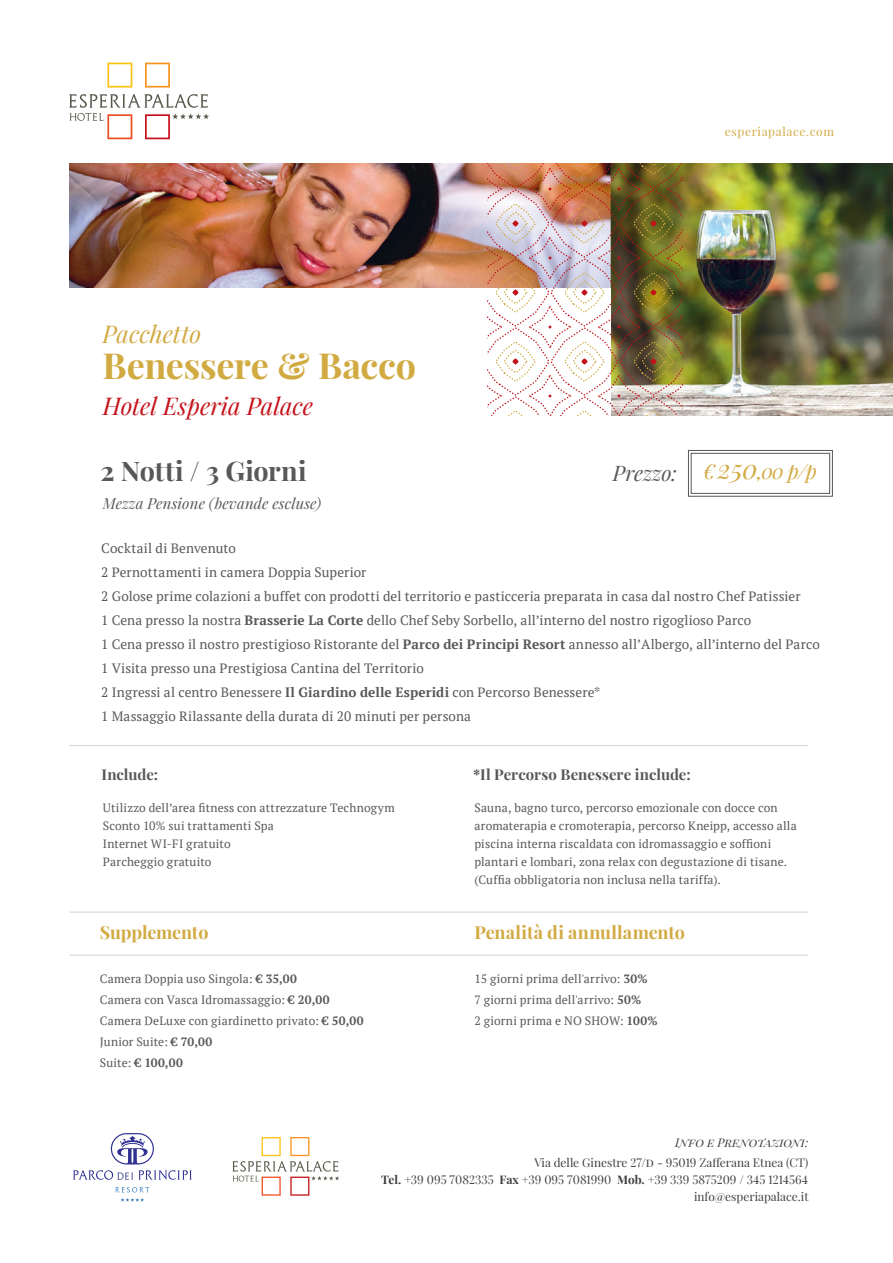
<style>
.page{position:relative;width:893px;height:1263px;background:#fff}
.page>*{position:absolute;margin:0;border:0;box-sizing:border-box;transform-origin:0 0}
.t1{font:700 36px "Playfair Display";letter-spacing:-.005em;color:#d2aa42}
.t2{font:700 27px "Playfair Display";letter-spacing:-.005em;color:#57585a}
.t3{font:italic 24px "Playfair Display";color:#c4121a}
.t4{font:italic 24px "Playfair Display";color:#d2aa42}
.t5{font:italic 21px "Playfair Display";letter-spacing:-.005em;color:#57585a}
.t6{font:italic 20.7px "Playfair Display";color:#d2aa42}
.t7{font:700 18px "Playfair Display";letter-spacing:-.005em;color:#d2aa42}
.t8{font:700 15px "Playfair Display";letter-spacing:-.005em;color:#57585a}
.t9{font:italic 15px "Playfair Display";letter-spacing:.01em;color:#57585a}
.t10{font:13.5px/24px "PT Serif";letter-spacing:.005em;color:#57585a}
.t11{font:12px/18px "PT Serif";letter-spacing:.01em;color:#57585a}
.t12{font:12px "Playfair Display";letter-spacing:.05em;color:#d2aa42}
.t13{font:11.85px/17px "Playfair Display";color:#3e3e3f;text-align:right}
.t14{font:italic 11.85px "Playfair Display";color:#3e3e3f}
.s1{font-size:26.85px}
.s2{font-weight:700}
</style>
<div class="page">
<img style="left:70px;top:164px;width:823px;height:252px">
<div style="left:3px;top:288px;width:608px;height:151px;background:#fff"></div>
<img style="left:487px;top:164px;width:195px;height:252px">
<div style="left:688px;top:450px;width:145px;height:47px;border:1px solid #57585a"></div>
<div style="left:691px;top:453px;width:139px;height:41px;background:#fff;border:1px solid #57585a"></div>
<hr style="left:70px;top:745px;width:738px;height:1px;background:#d1d2d4">
<hr style="left:70px;top:912px;width:738px;height:1px;background:#d1d2d4">
<hr style="left:70px;top:955px;width:738px;height:1px;background:#d1d2d4">
<svg style="left:107px;top:63px;width:25px;height:25px"></svg>
<svg style="left:145px;top:63px;width:25px;height:25px"></svg>
<svg style="left:69px;top:94px;width:140px;height:45px"></svg>
<svg style="left:111px;top:1133px;width:43px;height:31px"></svg>
<svg style="left:73px;top:1170px;width:119px;height:10px"></svg>
<svg style="left:115px;top:1187px;width:34px;height:5px"></svg>
<svg style="left:121px;top:1198px;width:23px;height:3px"></svg>
<svg style="left:232px;top:1137px;width:107px;height:59px"></svg>
<h3 class="t4" style="left:103px;top:318px;width:100px">Pacchetto</h3>
<h1 class="t1" style="left:103px;top:342px;width:315px">Benessere &amp; Bacco</h1>
<h3 class="t3" style="left:103px;top:390px;width:212px">Hotel Esperia Palace</h3>
<h2 class="t2" style="left:100px;top:454px;width:208px">2 Notti / 3 Giorni</h2>
<p class="t9" style="left:103px;top:493px;width:220px">Mezza Pensione (bevande escluse)</p>
<p class="t12" style="left:725px;top:124px;width:111px">esperiapalace.com</p>
<h3 class="t5" style="left:613px;top:459px;width:66px">Prezzo:</h3>
<h3 class="t6" style="left:703px;top:458px;width:116px">€<span class="s1">250</span>,00 p/p</h3>
<p class="t10" style="left:101px;top:536px;width:720px">Cocktail di Benvenuto<br>2 Pernottamenti in camera Doppia Superior<br>2 Golose prime colazioni a buffet con prodotti del territorio e pasticceria preparata in casa dal nostro Chef Patissier<br>1 Cena presso la nostra <span class="s2">Brasserie La Corte</span> dello Chef Seby Sorbello, all’interno del nostro rigoglioso Parco<br>1 Cena presso il nostro prestigioso Ristorante del <span class="s2">Parco dei Principi Resort</span> annesso all’Albergo, all’interno del Parco 1 Visita presso una Prestigiosa Cantina del Territorio<br>2 Ingressi al centro Benessere <span class="s2">Il Giardino delle Esperidi</span> con Percorso Benessere*<br>1 Massaggio Rilassante della durata di 20 minuti per persona</p>
<p class="t8" style="left:101px;top:765px;width:58px">Include:</p>
<p class="t11" style="left:103px;top:799px;width:294px">Utilizzo dell’area fitness con attrezzature Technogym Sconto 10% sui trattamenti Spa<br>Internet WI-FI gratuito<br>Parcheggio gratuito</p>
<h3 class="t7" style="left:100px;top:921px;width:110px">Supplemento</h3>
<p class="t11" style="left:100px;top:968px;width:265px;line-height:21px">Camera Doppia uso Singola: <span class="s2">€ 35,00<br></span>Camera con Vasca Idromassaggio: <span class="s2">€ 20,00<br></span>Camera DeLuxe con giardinetto privato: <span class="s2">€ 50,00<br></span>Junior Suite: <span class="s2">€ 70,00<br></span>Suite: <span class="s2">€ 100,00</span></p>
<p class="t8" style="left:473px;top:765px;width:219px">*Il Percorso Benessere include:</p>
<p class="t11" style="left:474px;top:799px;width:324px">Sauna, bagno turco, percorso emozionale con docce con aromaterapia e cromoterapia, percorso Kneipp, accesso alla piscina interna riscaldata con idromassaggio e soffioni plantari e lombari, zona relax con degustazione di tisane. (Cuffia obbligatoria non inclusa nella tariffa).</p>
<h3 class="t7" style="left:474px;top:921px;width:212px">Penalità di annullamento</h3>
<p class="t11" style="left:474px;top:968px;width:185px;line-height:21px">15 giorni prima dell'arrivo: <span class="s2">30%<br></span>7 giorni prima dell'arrivo: <span class="s2">50%<br></span>2 giorni prima e NO SHOW: <span class="s2">100%</span></p>
<p class="t14" style="left:675px;top:1134px;width:135px">INFO E PRENOTAZIONI:</p>
<p class="t13" style="left:381px;top:1154px;width:429px">Via delle Ginestre 27/D - 95019 Zafferana Etnea (CT)<br><span class="s2">Tel.</span> +39 095 7082335 <span class="s2">Fax</span> +39 095 7081990 <span class="s2">Mob.</span> +39 339 5875209 / 345 1214564 info@esperiapalace.it</p>
</div>
